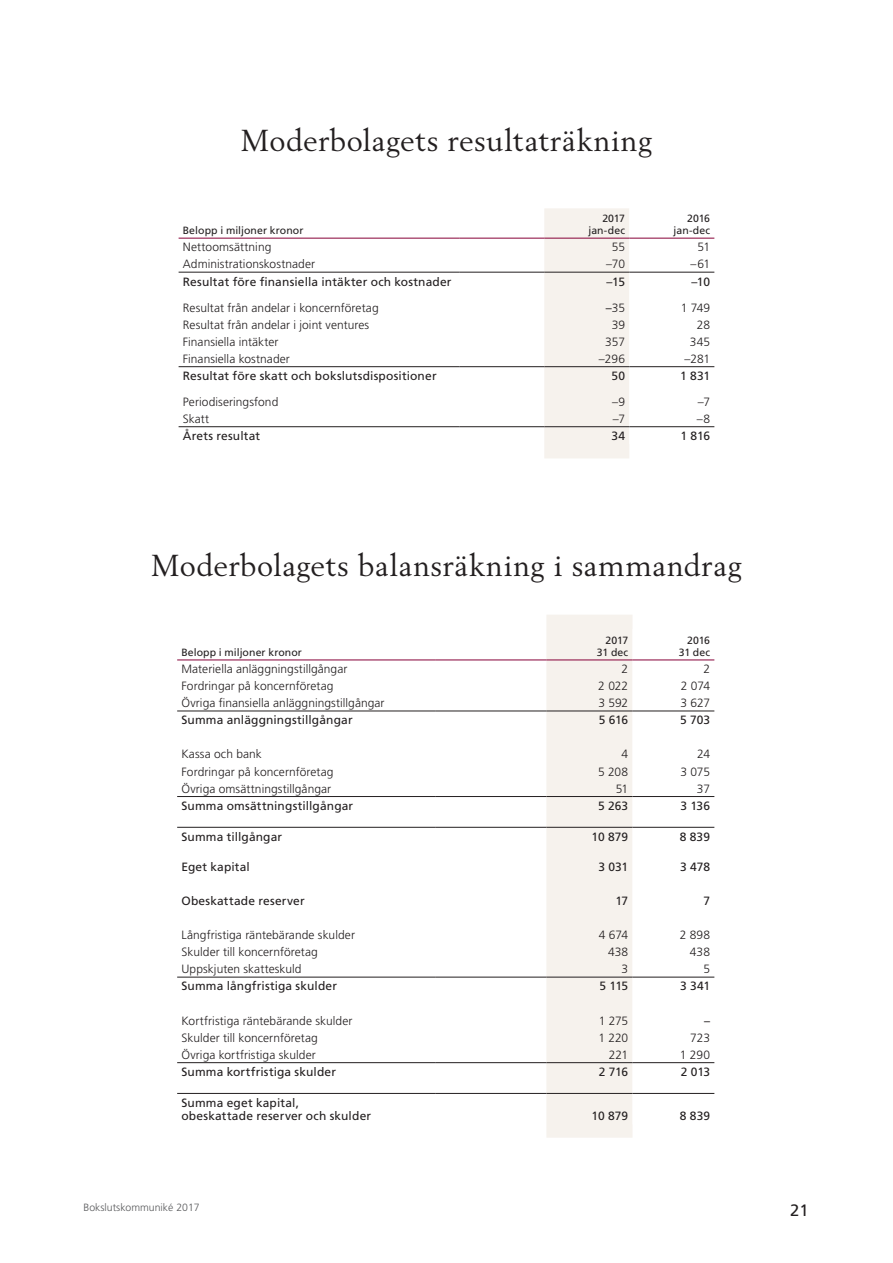
<style>
.page{position:relative;width:893px;height:1263px;background:#fff}
.page>*{position:absolute;margin:0;border:0;box-sizing:border-box;transform-origin:0 0}
.t1{font:30px "Berling LT Std";letter-spacing:.015em;color:#231f20}
.t2{font:16.5px "Frutiger LT Std";color:#231f20}
.t3{font:300 12px "Frutiger LT Std";letter-spacing:.005em;color:#231f20}
.t4{font:12px/13.5px "Frutiger LT Std";letter-spacing:.01em;color:#231f20}
.t5{font:10.5px/12px "Frutiger LT Std";letter-spacing:.005em;color:#231f20;text-align:right}
.t6{font:300 10.5px "Frutiger LT Std";color:#57585a}
.s1{font-weight:400}
</style>
<div class="page">
<svg style="left:544px;top:208px;width:170px;height:250px"></svg>
<hr style="left:179px;top:238px;width:280px;height:1px;background:#860037">
<hr style="left:459px;top:238px;width:85px;height:1px;background:#860037">
<hr style="left:544px;top:238px;width:85px;height:1px;background:#860037">
<hr style="left:629px;top:238px;width:85px;height:1px;background:#860037">
<hr style="left:179px;top:272px;width:280px;height:1px;background:#231f20">
<hr style="left:459px;top:272px;width:85px;height:1px;background:#231f20">
<hr style="left:544px;top:272px;width:85px;height:1px;background:#231f20">
<hr style="left:629px;top:272px;width:85px;height:1px;background:#231f20">
<hr style="left:179px;top:366px;width:280px;height:1px;background:#231f20">
<hr style="left:459px;top:366px;width:85px;height:1px;background:#231f20">
<hr style="left:544px;top:366px;width:85px;height:1px;background:#231f20">
<hr style="left:629px;top:366px;width:85px;height:1px;background:#231f20">
<hr style="left:179px;top:426px;width:280px;height:1px;background:#231f20">
<hr style="left:459px;top:426px;width:85px;height:1px;background:#231f20">
<hr style="left:544px;top:426px;width:85px;height:1px;background:#231f20">
<hr style="left:629px;top:426px;width:85px;height:1px;background:#231f20">
<svg style="left:546px;top:615px;width:168px;height:523px"></svg>
<hr style="left:435px;top:711px;width:111px;height:1px;background:#231f20">
<hr style="left:546px;top:711px;width:86px;height:1px;background:#231f20">
<hr style="left:632px;top:711px;width:82px;height:1px;background:#231f20">
<hr style="left:435px;top:796px;width:111px;height:1px;background:#231f20">
<hr style="left:546px;top:796px;width:86px;height:1px;background:#231f20">
<hr style="left:632px;top:796px;width:82px;height:1px;background:#231f20">
<hr style="left:435px;top:827px;width:111px;height:1px;background:#231f20">
<hr style="left:546px;top:827px;width:86px;height:1px;background:#231f20">
<hr style="left:632px;top:827px;width:82px;height:1px;background:#231f20">
<hr style="left:435px;top:977px;width:111px;height:1px;background:#231f20">
<hr style="left:546px;top:977px;width:86px;height:1px;background:#231f20">
<hr style="left:632px;top:977px;width:82px;height:1px;background:#231f20">
<hr style="left:435px;top:1062px;width:111px;height:1px;background:#231f20">
<hr style="left:546px;top:1062px;width:86px;height:1px;background:#231f20">
<hr style="left:632px;top:1062px;width:82px;height:1px;background:#231f20">
<hr style="left:177px;top:711px;width:258px;height:1px;background:#231f20">
<hr style="left:177px;top:796px;width:258px;height:1px;background:#231f20">
<hr style="left:177px;top:827px;width:258px;height:1px;background:#231f20">
<hr style="left:177px;top:977px;width:258px;height:1px;background:#231f20">
<hr style="left:177px;top:1062px;width:258px;height:1px;background:#231f20">
<hr style="left:177px;top:659px;width:258px;height:1px;background:#860037">
<hr style="left:177px;top:1093px;width:258px;height:1px;background:#231f20">
<hr style="left:435px;top:659px;width:111px;height:1px;background:#860037">
<hr style="left:546px;top:659px;width:86px;height:1px;background:#860037">
<hr style="left:632px;top:659px;width:82px;height:1px;background:#860037">
<hr style="left:435px;top:1093px;width:111px;height:1px;background:#231f20">
<hr style="left:546px;top:1093px;width:86px;height:1px;background:#231f20">
<hr style="left:632px;top:1093px;width:82px;height:1px;background:#231f20">
<h1 class="t1" style="left:241px;top:122px;width:413px">Moderbolagets resultaträkning</h1>
<p class="t5" style="left:183px;top:224px;width:122px">Belopp i miljoner kronor</p>
<p class="t5" style="left:588px;top:212px;width:38px">2017 jan-dec</p>
<p class="t5" style="left:673px;top:212px;width:38px">2016 jan-dec</p>
<p class="t3" style="left:183px;top:240px;width:90px">Nettoomsättning</p>
<p class="t3" style="left:612px;top:240px;width:15px">55</p>
<p class="t3" style="left:697px;top:240px;width:14px">51</p>
<p class="t3" style="left:183px;top:257px;width:134px">Administrationskostnader</p>
<p class="t3" style="left:606px;top:257px;width:20px">–70</p>
<p class="t3" style="left:690px;top:257px;width:21px">–61</p>
<p class="t4" style="left:183px;top:275px;width:270px">Resultat före finansiella intäkter och kostnader</p>
<p class="t4" style="left:606px;top:275px;width:20px">–15</p>
<p class="t4" style="left:691px;top:275px;width:20px">–10</p>
<p class="t3" style="left:183px;top:301px;width:197px">Resultat från andelar i koncernföretag</p>
<p class="t3" style="left:606px;top:301px;width:21px"><span class="s1">–</span>35</p>
<p class="t3" style="left:681px;top:301px;width:31px">1 749</p>
<p class="t3" style="left:183px;top:318px;width:188px">Resultat från andelar i joint ventures</p>
<p class="t3" style="left:612px;top:318px;width:15px">39</p>
<p class="t3" style="left:697px;top:318px;width:15px">28</p>
<p class="t3" style="left:183px;top:335px;width:97px">Finansiella intäkter</p>
<p class="t3" style="left:605px;top:335px;width:21px">357</p>
<p class="t3" style="left:690px;top:335px;width:22px">345</p>
<p class="t3" style="left:183px;top:352px;width:109px">Finansiella kostnader</p>
<p class="t3" style="left:599px;top:352px;width:28px">–296</p>
<p class="t3" style="left:684px;top:352px;width:27px">–281</p>
<p class="t4" style="left:183px;top:369px;width:255px">Resultat före skatt och bokslutsdispositioner</p>
<p class="t4" style="left:611px;top:369px;width:15px">50</p>
<p class="t4" style="left:680px;top:369px;width:32px">1 831</p>
<p class="t3" style="left:183px;top:395px;width:97px">Periodiseringsfond</p>
<p class="t3" style="left:612px;top:395px;width:15px">–9</p>
<p class="t3" style="left:698px;top:395px;width:14px">–7</p>
<p class="t3" style="left:183px;top:412px;width:28px">Skatt</p>
<p class="t3" style="left:613px;top:412px;width:14px">–7</p>
<p class="t3" style="left:697px;top:412px;width:15px">–8</p>
<p class="t4" style="left:183px;top:429px;width:79px">Årets resultat</p>
<p class="t4" style="left:611px;top:429px;width:15px">34</p>
<p class="t4" style="left:680px;top:429px;width:31px">1 816</p>
<h1 class="t1" style="left:151px;top:547px;width:592px">Moderbolagets balansräkning i sammandrag</h1>
<p class="t5" style="left:181px;top:646px;width:122px">Belopp i miljoner kronor</p>
<p class="t5" style="left:597px;top:634px;width:33px">2017<br>31 dec</p>
<p class="t5" style="left:679px;top:634px;width:33px">2016<br>31 dec</p>
<p class="t3" style="left:181px;top:662px;width:167px">Materiella anläggningstillgångar</p>
<p class="t3" style="left:622px;top:662px;width:8px">2</p>
<p class="t3" style="left:703px;top:662px;width:8px">2</p>
<p class="t3" style="left:181px;top:679px;width:154px">Fordringar på koncernföretag</p>
<p class="t3" style="left:598px;top:679px;width:31px">2 022</p>
<p class="t3" style="left:681px;top:679px;width:31px">2 074</p>
<p class="t3" style="left:181px;top:696px;width:205px">Övriga finansiella anläggningstillgångar</p>
<p class="t3" style="left:599px;top:696px;width:31px">3 592</p>
<p class="t3" style="left:680px;top:696px;width:31px">3 627</p>
<p class="t4" style="left:181px;top:713px;width:173px">Summa anläggningstillgångar</p>
<p class="t4" style="left:599px;top:713px;width:31px">5 616</p>
<p class="t4" style="left:680px;top:713px;width:31px">5 703</p>
<p class="t3" style="left:181px;top:747px;width:82px">Kassa och bank</p>
<p class="t3" style="left:622px;top:747px;width:8px">4</p>
<p class="t3" style="left:697px;top:747px;width:15px">24</p>
<p class="t3" style="left:181px;top:764px;width:154px">Fordringar på koncernföretag</p>
<p class="t3" style="left:598px;top:764px;width:32px">5 208</p>
<p class="t3" style="left:680px;top:764px;width:31px">3 075</p>
<p class="t3" style="left:181px;top:781px;width:151px">Övriga omsättningstillgångar</p>
<p class="t3" style="left:616px;top:781px;width:14px">51</p>
<p class="t3" style="left:697px;top:781px;width:15px">37</p>
<p class="t4" style="left:181px;top:799px;width:173px">Summa omsättningstillgångar</p>
<p class="t4" style="left:598px;top:799px;width:32px">5 263</p>
<p class="t4" style="left:680px;top:799px;width:31px">3 136</p>
<p class="t4" style="left:181px;top:830px;width:102px">Summa tillgångar</p>
<p class="t4" style="left:592px;top:830px;width:38px">10 879</p>
<p class="t4" style="left:680px;top:830px;width:32px">8 839</p>
<p class="t4" style="left:181px;top:860px;width:70px">Eget kapital</p>
<p class="t4" style="left:598px;top:860px;width:31px">3 031</p>
<p class="t4" style="left:680px;top:860px;width:32px">3 478</p>
<p class="t4" style="left:181px;top:894px;width:125px">Obeskattade reserver</p>
<p class="t4" style="left:615px;top:894px;width:14px">17</p>
<p class="t4" style="left:703px;top:894px;width:8px">7</p>
<p class="t3" style="left:181px;top:928px;width:175px">Långfristiga räntebärande skulder</p>
<p class="t3" style="left:599px;top:928px;width:31px">4 674</p>
<p class="t3" style="left:680px;top:928px;width:32px">2 898</p>
<p class="t3" style="left:181px;top:945px;width:138px">Skulder till koncernföretag</p>
<p class="t3" style="left:608px;top:945px;width:22px">438</p>
<p class="t3" style="left:690px;top:945px;width:22px">438</p>
<p class="t3" style="left:181px;top:962px;width:122px">Uppskjuten skatteskuld</p>
<p class="t3" style="left:622px;top:962px;width:8px">3</p>
<p class="t3" style="left:703px;top:962px;width:8px">5</p>
<p class="t4" style="left:181px;top:979px;width:157px">Summa långfristiga skulder</p>
<p class="t4" style="left:599px;top:979px;width:30px">5 115</p>
<p class="t4" style="left:680px;top:979px;width:31px">3 341</p>
<p class="t3" style="left:181px;top:1014px;width:173px">Kortfristiga räntebärande skulder</p>
<p class="t3" style="left:599px;top:1014px;width:31px">1 275</p>
<p class="t4" style="left:704px;top:1014px;width:7px">–</p>
<p class="t3" style="left:181px;top:1031px;width:138px">Skulder till koncernföretag</p>
<p class="t3" style="left:598px;top:1031px;width:31px">1 220</p>
<p class="t3" style="left:690px;top:1031px;width:22px">723</p>
<p class="t3" style="left:181px;top:1048px;width:136px">Övriga kortfristiga skulder</p>
<p class="t3" style="left:609px;top:1048px;width:21px">221</p>
<p class="t3" style="left:680px;top:1048px;width:32px">1 290</p>
<p class="t4" style="left:181px;top:1065px;width:156px">Summa kortfristiga skulder</p>
<p class="t4" style="left:599px;top:1065px;width:31px">2 716</p>
<p class="t4" style="left:681px;top:1065px;width:31px">2 013</p>
<p class="t4" style="left:181px;top:1096px;width:191px">Summa eget kapital, obeskattade reserver och skulder</p>
<p class="t4" style="left:592px;top:1109px;width:38px">10 879</p>
<p class="t4" style="left:680px;top:1109px;width:32px">8 839</p>
<p class="t6" style="left:84px;top:1202px;width:118px">Bokslutskommuniké 2017</p>
<h2 class="t2" style="left:790px;top:1200px;width:20px">21</h2>
</div>
